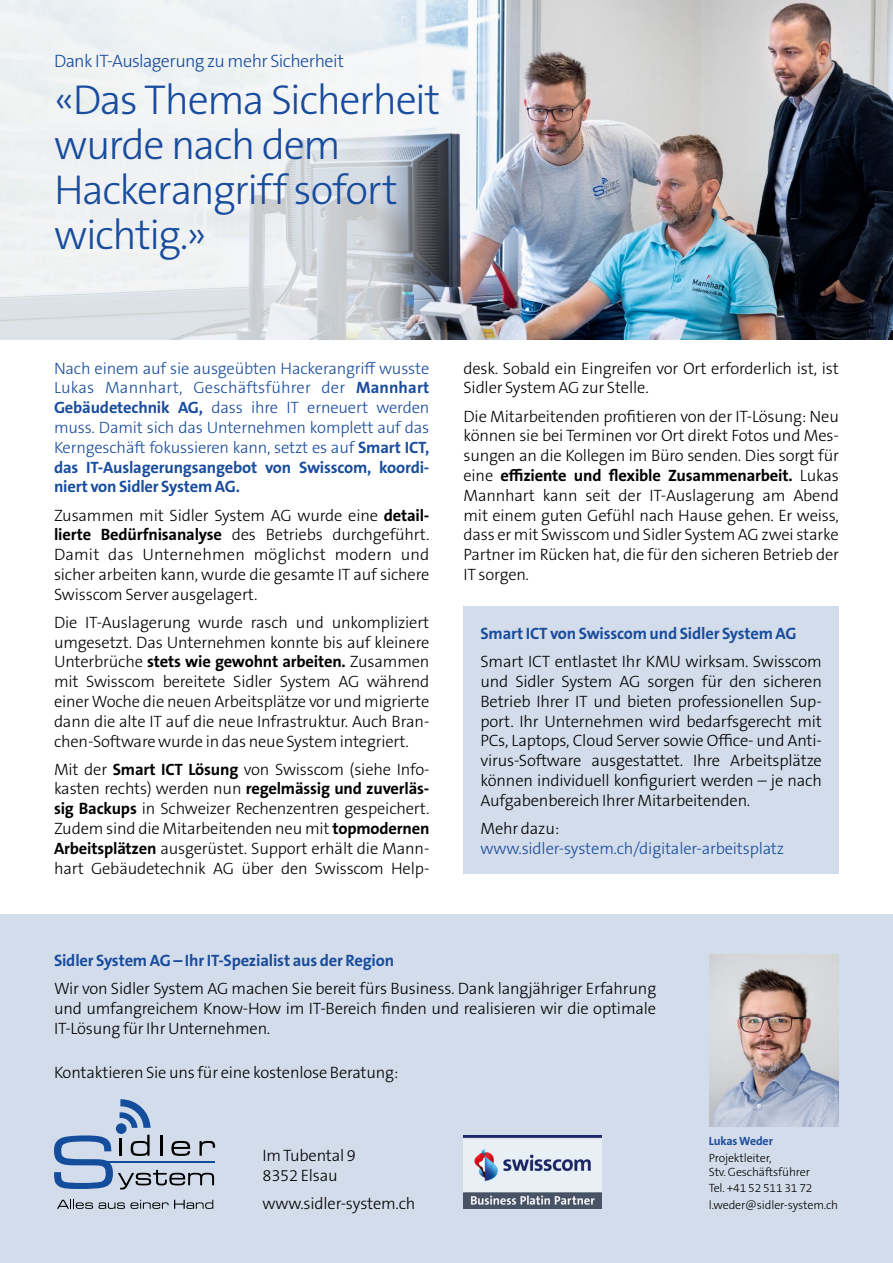
<style>
.page{position:relative;width:893px;height:1263px;background:#fff}
.page>*{position:absolute;margin:0;border:0;box-sizing:border-box;transform-origin:0 0}
.TheSansB_W3_Light{font:300 42px/45px "The Sans B W3";letter-spacing:-.035em;color:#184c9d}
.TheSansB_W3_Light-2{font:300 18px "The Sans B W3";letter-spacing:-.035em;color:#184c9d}
.TheSansB_W3_Light-3{font:300 16.5px/19.8px "The Sans B W3";letter-spacing:-.01em;color:#000;text-align:justify}
.TheSansB_W3_Light-4{font:300 16.5px/19.8px "The Sans B W3";letter-spacing:-.01em;color:#184c9d;text-align:justify}
.TheSansB_W3_Light-5{font:700 16.5px "The Sans B W7";letter-spacing:-.01em;color:#184c9d}
.TheSansB_W3_Light-6{font:300 12px/14.4px "The Sans B W3";letter-spacing:-.01em;color:#000}
.TheSansB_W3_Light-7{font:700 12px "The Sans B W7";letter-spacing:-.01em;color:#184c9d}
.s1{font-family:"The Sans B W7";font-weight:700}
.s2{color:#000}
</style>
<div class="page">
<img style="left:0;top:0;width:893px;height:339px">
<div style="left:463px;top:606px;width:376px;height:268px;background:#d3dcea"></div>
<div style="left:0;top:914px;width:893px;height:349px;background:#d3dcea"></div>
<img style="left:463px;top:1135px;width:138px;height:74px">
<svg style="left:54px;top:1135px;width:161px;height:54px"></svg>
<svg style="left:57px;top:1200px;width:156px;height:9px"></svg>
<hr style="left:102px;top:1161px;width:113px;height:2px;background:#154d9d">
<div style="left:116px;top:1123px;width:11px;height:11px;background:#154d9d;border-radius:50%"></div>
<svg style="left:120px;top:1099px;width:31px;height:29px"></svg>
<img style="left:709px;top:954px;width:130px;height:173px">
<p class="TheSansB_W3_Light-2" style="left:54px;top:50px;width:291px">Dank IT-Auslagerung zu mehr Sicherheit</p>
<p class="TheSansB_W3_Light" style="left:54px;top:78px;width:388px">«Das Thema Sicherheit wurde nach dem<br>Hackerangriff sofort wichtig.»</p>
<p class="TheSansB_W3_Light-4" style="left:54px;top:358px;width:377px">Nach einem auf sie ausgeübten Hackerangriff wusste Lukas Mannhart, Geschäftsführer der <span class="s1">Mannhart Gebäudetechnik AG,</span> dass ihre IT erneuert werden muss. Damit sich das Unternehmen komplett auf das Kerngeschäft fokussieren kann, setzt es auf <span class="s1">Smart ICT, das IT-Auslagerungsangebot von Swisscom, koordi&shy;niert von Sidler System AG.</span></p>
<p class="TheSansB_W3_Light-3" style="left:54px;top:505px;width:377px">Zusammen mit Sidler System AG wurde eine <span class="s1">detail&shy;lierte Bedürfnisanalyse</span> des Betriebs durchgeführt.<br>Damit das Unternehmen möglichst modern und sicher arbeiten kann, wurde die gesamte IT auf sichere Swisscom Server ausgelagert.</p>
<p class="TheSansB_W3_Light-3" style="left:54px;top:612px;width:377px">Die IT-Auslagerung wurde rasch und unkompliziert umgesetzt. Das Unternehmen konnte bis auf kleinere Unterbrüche <span class="s1">stets wie gewohnt arbeiten.</span> Zusammen mit Swisscom bereitete Sidler System AG während einer Woche die neuen Arbeitsplätze vor und migrierte dann die alte IT auf die neue Infrastruktur. Auch Bran&shy;chen-Software wurde in das neue System integriert.</p>
<p class="TheSansB_W3_Light-3" style="left:54px;top:759px;width:377px">Mit der <span class="s1">Smart ICT Lösung</span> von Swisscom (siehe Info&shy;kasten rechts) werden nun <span class="s1">regelmässig und zuverläs&shy;sig Backups</span> in Schweizer Rechenzentren gespeichert.<br>Zudem sind die Mitarbeitenden neu mit <span class="s1">topmodernen Arbeitsplätzen</span> ausgerüstet. Support erhält die Mann&shy;hart Gebäudetechnik AG über den Swisscom Help-</p>
<p class="TheSansB_W3_Light-3" style="left:463px;top:358px;width:377px">desk. Sobald ein Eingreifen vor Ort erforderlich ist, ist<br>Sidler System AG zur Stelle.</p>
<p class="TheSansB_W3_Light-3" style="left:463px;top:406px;width:377px">Die Mitarbeitenden profitieren von der IT-Lösung: Neu können sie bei Terminen vor Ort direkt Fotos und Mes&shy;sungen an die Kollegen im Büro senden. Dies sorgt für eine <span class="s1">effiziente und flexible Zusammenarbeit.</span> Lukas Mannhart kann seit der IT-Auslagerung am Abend mit einem guten Gefühl nach Hause gehen. Er weiss, dass er mit Swisscom und Sidler System AG zwei starke Partner im Rücken hat, die für den sicheren Betrieb der IT sorgen.</p>
<p class="TheSansB_W3_Light-5" style="left:480px;top:623px;width:318px">Smart ICT von Swisscom und Sidler System AG</p>
<p class="TheSansB_W3_Light-3" style="left:480px;top:652px;width:343px">Smart ICT entlastet Ihr KMU wirksam. Swisscom und Sidler System AG sorgen für den sicheren Betrieb Ihrer IT und bieten professionellen Sup&shy;port. Ihr Unternehmen wird bedarfsgerecht mit PCs, Laptops, Cloud Server sowie Office- und Anti&shy;virus-Software ausgestattet. Ihre Arbeitsplätze können individuell konfiguriert werden – je nach Aufgabenbereich Ihrer Mitarbeitenden.</p>
<p class="TheSansB_W3_Light-4" style="left:480px;top:818px;width:305px"><span class="s2">Mehr dazu: </span>www.sidler-system.ch/digitaler-arbeitsplatz</p>
<p class="TheSansB_W3_Light-5" style="left:54px;top:950px;width:342px">Sidler System AG – Ihr IT-Spezialist aus der Region</p>
<p class="TheSansB_W3_Light-3" style="left:54px;top:979px;width:604px">Wir von Sidler System AG machen Sie bereit fürs Business. Dank langjähriger Erfahrung und umfangreichem Know-How im IT-Bereich finden und realisieren wir die optimale IT-Lösung für Ihr Unternehmen.</p>
<p class="TheSansB_W3_Light-3" style="left:54px;top:1063px;width:346px">Kontaktieren Sie uns für eine kostenlose Beratung:</p>
<p class="TheSansB_W3_Light-3" style="left:262px;top:1146px;width:95px">Im Tubental 9<br>8352 Elsau</p>
<p class="TheSansB_W3_Light-3" style="left:262px;top:1193px;width:154px">www.sidler-system.ch</p>
<p class="TheSansB_W3_Light-7" style="left:709px;top:1133px;width:66px">Lukas Weder</p>
<p class="TheSansB_W3_Light-6" style="left:709px;top:1150px;width:103px">Projektleiter,<br>Stv. Geschäftsführer</p>
<p class="TheSansB_W3_Light-6" style="left:709px;top:1181px;width:105px">Tel. +41 52 511 31 72</p>
<p class="TheSansB_W3_Light-6" style="left:709px;top:1198px;width:131px">l.weder@sidler-system.ch</p>
</div>
